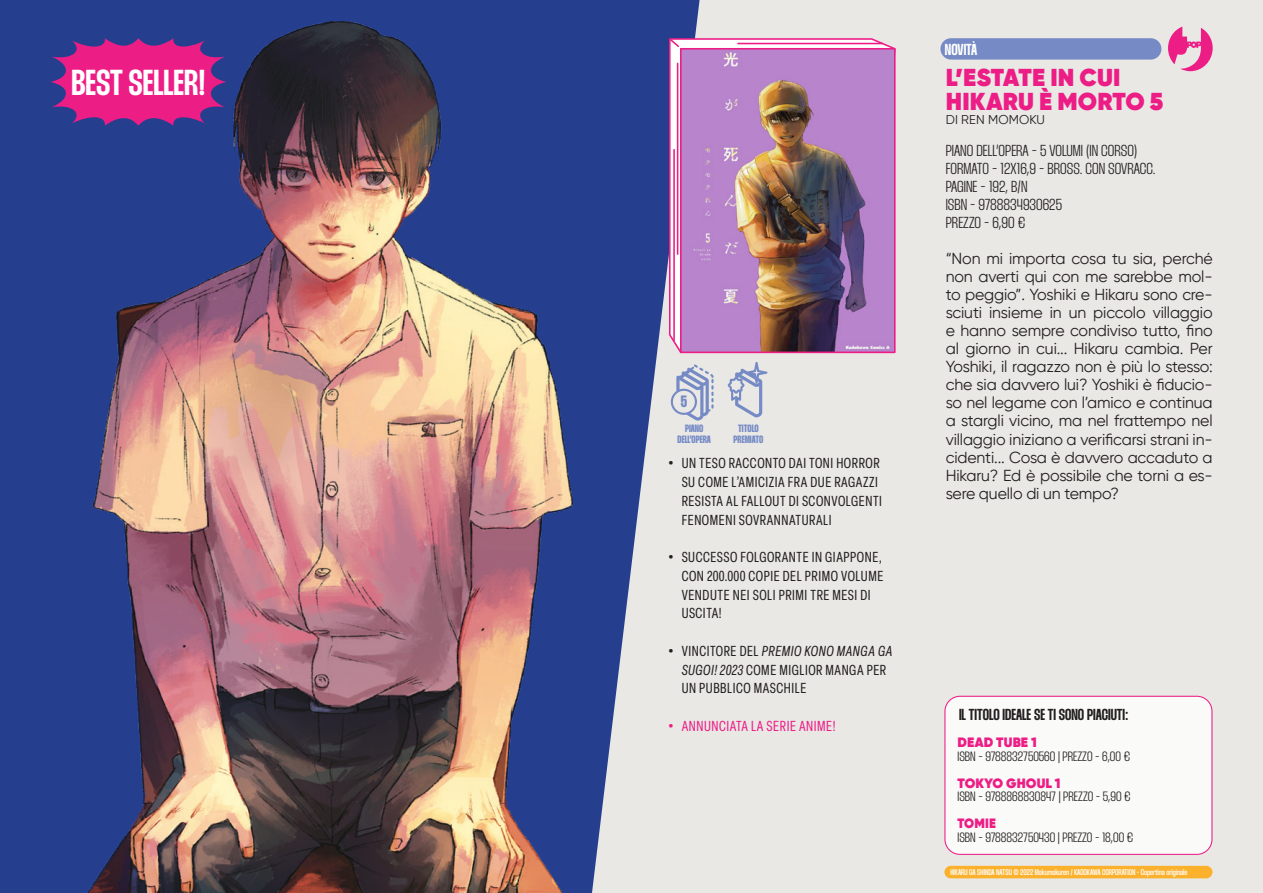
<style>
.page{position:relative;width:1263px;height:893px;background:#e9e8e5}
.page>*{position:absolute;margin:0;border:0;box-sizing:border-box;transform-origin:0 0}
.t1{font:900 36px "Thunder";color:#fff}
.Titolo{font:800 24.45px/24.5px "Gilroy";letter-spacing:.01em;color:#ed1d86}
.t2{font:900 16.35px "Thunder";color:#768bc5}
.CORPO_TESTO{font:15.9px/18px "Gilroy";letter-spacing:-.01em;color:#231f20;text-align:justify}
.Info{font:900 15.9px "Thunder";color:#231f20}
.t3{font:900 15.9px "Thunder";color:#fff}
.t4{font:condensed 14.25px/18.8px "Elza";letter-spacing:.04em;color:#231f20}
.t5{font:condensed 14.25px "Elza";letter-spacing:.04em;color:#ed1d86}
.t6{font:900 13.5px "Thunder";color:#231f20}
.t7{font:800 13.5px "Gilroy";letter-spacing:.01em;color:#ed1d86}
.t8{font:800 13.5px "Gilroy";letter-spacing:.01em;color:#ed1d86;scale:.94 1}
.Autore{font:12.75px "Gilroy";letter-spacing:.01em;color:#231f20}
.t9{font:900 10.65px "Thunder";color:#768bc5}
.Copyright{font:900 8.25px "Thunder";color:#fff}
.s1{font-family:"Thunder";font-weight:900;font-stretch:normal}
.s2{font-style:italic}
</style>
<div class="page">
<img style="left:0;top:0;width:676px;height:893px">
<svg style="left:668px;top:37px;width:228px;height:317px;background:#efc3dc"></svg>
<img style="left:683px;top:51px;width:209px;height:299px">
<div style="left:680px;top:48px;width:215px;height:305px;border:2px solid #ed1d86"></div>
<svg style="left:667px;top:37px;width:14px;height:12px"></svg>
<hr style="left:673px;top:150px;width:2px;height:190px;background:#ed1d86">
<hr style="left:677px;top:63px;width:1px;height:191px;background:#ed1d86">
<hr style="left:738px;top:43px;width:144px;height:1px;background:#ed1d86">
<div style="left:940px;top:38px;width:221px;height:22px;background:#768bc5;border-radius:11px"></div>
<svg style="left:1168px;top:27px;width:45px;height:44px"></svg>
<div style="left:945px;top:696px;width:267px;height:158px;background:#fff;border-radius:15px"></div>
<div style="left:944px;top:696px;width:268px;height:159px;border:1px solid #ed1d86;border-radius:15px"></div>
<svg style="left:728px;top:362px;width:39px;height:55px"></svg>
<div style="left:944px;top:866px;width:268px;height:12px;background:#fbb12c;border-radius:6px"></div>
<svg style="left:671px;top:364px;width:42px;height:57px"></svg>
<svg style="left:50px;top:38px;width:177px;height:88px;background:#b12788"></svg>
<p class="t1" style="left:71px;top:63px;width:136px">BEST SELLER!</p>
<p class="t2" style="left:681px;top:393px;width:8px">5</p>
<p class="t9" style="left:685px;top:422px;width:20px">PIANO</p>
<p class="t9" style="left:677px;top:433px;width:35px">DELL’OPERA</p>
<p class="t9" style="left:738px;top:423px;width:22px">TITOLO</p>
<p class="t9" style="left:733px;top:433px;width:31px">PREMIATO</p>
<p class="t4" style="left:682px;top:453px;width:202px;text-indent:-13px"><span class="s1">•</span> UN TESO RACCONTO DAI TONI HORROR<br>SU COME L’AMICIZIA FRA DUE RAGAZZI<br>RESISTA AL FALLOUT DI SCONVOLGENTI<br>FENOMENI SOVRANNATURALI</p>
<p class="t4" style="left:682px;top:547px;width:203px;text-indent:-13px"><span class="s1">•</span> SUCCESSO FOLGORANTE IN GIAPPONE,<br>CON 200.000 COPIE DEL PRIMO VOLUME<br>VENDUTE NEI SOLI PRIMI TRE MESI DI<br>USCITA!</p>
<p class="t4" style="left:682px;top:641px;width:212px;text-indent:-13px"><span class="s1">•</span> VINCITORE DEL <span class="s2">PREMIO KONO MANGA GA<br>SUGOI! 2023</span> COME MIGLIOR MANGA PER<br>UN PUBBLICO MASCHILE</p>
<p class="t5" style="left:669px;top:716px;width:168px"><span class="s1">•</span> ANNUNCIATA LA SERIE ANIME!</p>
<p class="t3" style="left:945px;top:40px;width:34px">NOVITÀ</p>
<p class="Titolo" style="left:946px;top:65px;width:219px">L’ESTATE IN CUI<br>HIKARU È MORTO 5</p>
<p class="Autore" style="left:946px;top:112px;width:101px">DI REN MOMOKU</p>
<p class="Info" style="left:946px;top:142px;width:193px">PIANO DELL’OPERA - 5 VOLUMI (IN CORSO)</p>
<p class="Info" style="left:946px;top:160px;width:211px">FORMATO - 12X16,9 - BROSS. CON SOVRACC.</p>
<p class="Info" style="left:946px;top:178px;width:83px">PAGINE - 192, B/N</p>
<p class="Info" style="left:946px;top:196px;width:118px">ISBN - 9788834930625</p>
<p class="Info" style="left:946px;top:214px;width:81px">PREZZO - 6,90 €</p>
<p class="CORPO_TESTO" style="left:946px;top:249px;width:268px">“Non mi importa cosa tu sia, perché non averti qui con me sarebbe mol&shy;to peggio”. Yoshiki e Hikaru sono cre&shy;sciuti insieme in un piccolo villaggio e hanno sempre condiviso tutto, fino al giorno in cui... Hikaru cambia. Per Yoshiki, il ragazzo non è più lo stesso: che sia davvero lui? Yoshiki è fiducio&shy;so nel legame con l’amico e continua a stargli vicino, ma nel frattempo nel villaggio iniziano a verificarsi strani in&shy;cidenti... Cosa è davvero accaduto a Hikaru? Ed è possibile che torni a es&shy;sere quello di un tempo?</p>
<p class="Info" style="left:959px;top:706px;width:171px">IL TITOLO IDEALE SE TI SONO PIACIUTI:</p>
<p class="t7" style="left:957px;top:734px;width:81px">DEAD TUBE 1</p>
<p class="t6" style="left:957px;top:749px;width:174px">ISBN - 9788832750560 | PREZZO - 6,00 €</p>
<p class="t7" style="left:957px;top:774px;width:105px">TOKYO GHOUL 1</p>
<p class="t6" style="left:957px;top:789px;width:175px">ISBN - 9788868830847 | PREZZO - 5,90 €</p>
<p class="t8" style="left:957px;top:815px;width:42px">TOMIE</p>
<p class="t6" style="left:957px;top:830px;width:177px">ISBN - 9788832750430 | PREZZO - 18,00 €</p>
<p class="Copyright" style="left:950px;top:867px;width:238px">HIKARU GA SHINDA NATSU © 2022 Mokumokuren / KADOKAWA CORPORATION - Copertina originale</p>
</div>
